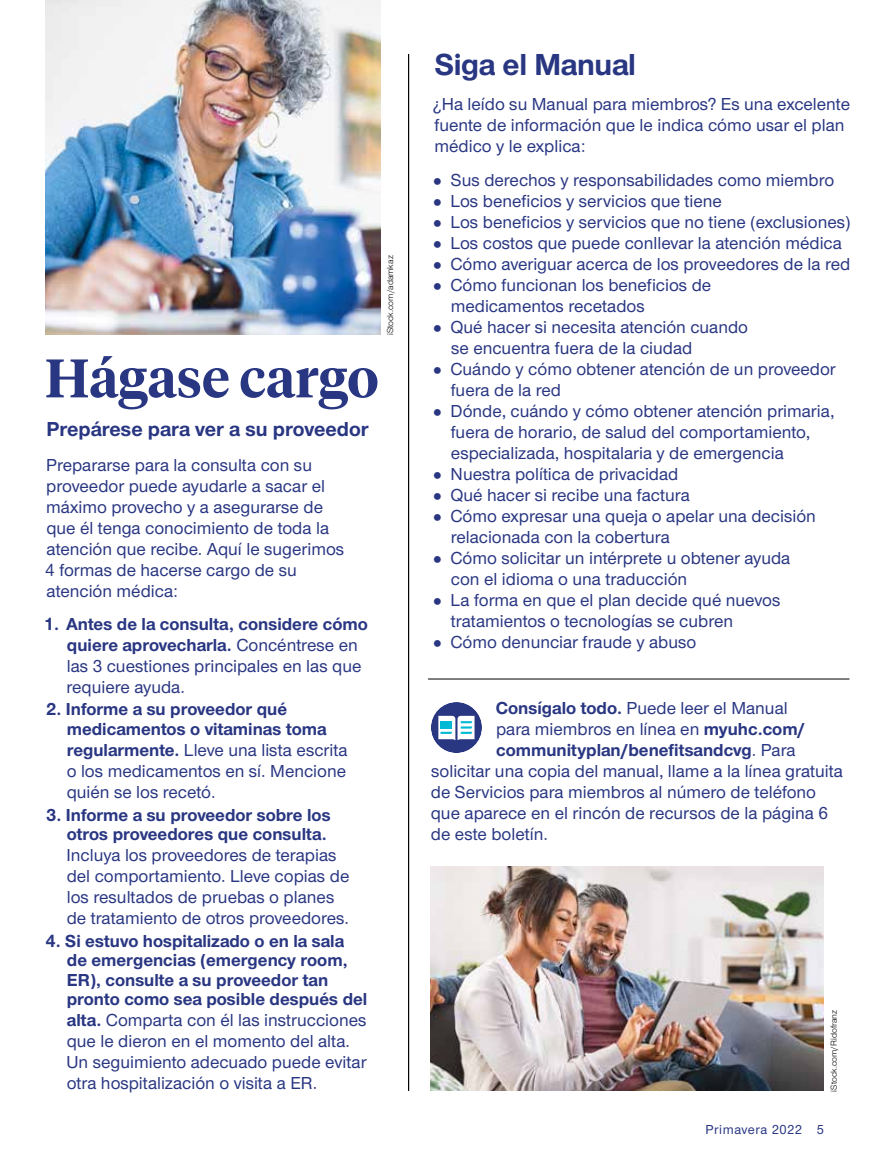
<style>
.page{position:relative;width:878px;height:1161px;background:#fff}
.page>*{position:absolute;margin:0;border:0;box-sizing:border-box;transform-origin:0 0}
.Hed_serif_primary_AM{font:600 54px "UHC Serif Headline";color:#293682}
.Hed_sans_primary_AMC{font:700 31.5px "UHC Sans";letter-spacing:-.01em;color:#293682}
.Deck_AMC{font:700 21px "UHC Sans";color:#293682}
.Sans_no_indent_AMC{font:500 18px/21px "UHC Sans";color:#293682}
.Numbered_List_sans_A{font:500 18px/20.7px "UHC Sans";color:#293682}
.Numbered_List_sans_A-2{font:700 18px/20.4px "UHC Sans";color:#293682}
.CTA_new_AMC{font:500 18px "UHC Sans";color:#293682}
.CTA_new_AMC-2{font:700 18px "UHC Sans";color:#293682}
.Folio_R_AMC{font:500 13.5px "UHC Sans";letter-spacing:.04em;color:#293682}
.Legal_language_AMC{font:9px "UHC Sans";color:#000}
.s1{font-weight:700}
.s2{font-weight:500}
</style>
<div class="page">
<img style="left:430px;top:867px;width:394px;height:224px">
<hr style="left:428px;top:679px;width:421px;height:1px;background:#000">
<div style="left:431px;top:702px;width:51px;height:51px;background:#293682;border-radius:50%"></div>
<svg style="left:438px;top:716px;width:36px;height:24px"></svg>
<div style="left:440px;top:721px;width:12px;height:8px;background:#00bad5"></div>
<img style="left:46px;top:0;width:335px;height:335px">
<hr style="left:408px;top:54px;width:1px;height:1037px;background:#000">
<p class="Hed_serif_primary_AM" style="left:45px;top:341px;width:335px">Hágase cargo</p>
<p class="Deck_AMC" style="left:46px;top:415px;width:323px">Prepárese para ver a su proveedor</p>
<p class="Sans_no_indent_AMC" style="left:45px;top:453px;width:300px">Prepararse para la consulta con su proveedor puede ayudarle a sacar el máximo provecho y a asegurarse de que él tenga conocimiento de toda la atención que recibe. Aquí le sugerimos<br>4 formas de hacerse cargo de su atención médica:</p>
<p class="Numbered_List_sans_A" style="left:67px;top:612px;width:303px;text-indent:-23px"><span class="s1">1. Antes de la consulta, considere cómo quiere aprovecharla.</span> Concéntrese en las 3 cuestiones principales en las que requiere ayuda.</p>
<p class="Numbered_List_sans_A" style="left:67px;top:698px;width:282px;text-indent:-21px"><span class="s1">2. Informe a su proveedor qué medicamentos o vitaminas toma regularmente.</span> Lleve una lista escrita o los medicamentos en sí. Mencione quién se los recetó.</p>
<p class="Numbered_List_sans_A" style="left:67px;top:803px;width:284px;text-indent:-20px"><span class="s1">3. Informe a su proveedor sobre los otros proveedores que consulta.<br></span>Incluya los proveedores de terapias del comportamiento. Lleve copias de los resultados de pruebas o planes de tratamiento de otros proveedores.</p>
<p class="Numbered_List_sans_A-2" style="left:66px;top:930px;width:302px;text-indent:-21px">4. Si estuvo hospitalizado o en la sala de emergencias (emergency room, ER), consulte a su proveedor tan pronto como sea posible después del alta. <span class="s2">Comparta con él las instrucciones que le dieron en el momento del alta.<br>Un seguimiento adecuado puede evitar otra hospitalización o visita a ER.</span></p>
<p class="Legal_language_AMC" style="left:384px;top:335px;width:81px;rotate:-90deg">iStock.com/adamkaz</p>
<p class="Hed_sans_primary_AMC" style="left:435px;top:43px;width:203px">Siga el Manual</p>
<p class="Sans_no_indent_AMC" style="left:432px;top:92px;width:419px">¿Ha leído su Manual para miembros? Es una excelente fuente de información que le indica cómo usar el plan médico y le explica:</p>
<p class="Sans_no_indent_AMC" style="left:451px;top:169px;width:385px">Sus derechos y responsabilidades como miembro</p>
<p class="Sans_no_indent_AMC" style="left:450px;top:190px;width:273px">Los beneficios y servicios que tiene</p>
<p class="Sans_no_indent_AMC" style="left:450px;top:211px;width:401px">Los beneficios y servicios que no tiene (exclusiones)</p>
<p class="Sans_no_indent_AMC" style="left:450px;top:232px;width:393px">Los costos que puede conllevar la atención médica</p>
<p class="Sans_no_indent_AMC" style="left:450px;top:253px;width:401px">Cómo averiguar acerca de los proveedores de la red</p>
<p class="Sans_no_indent_AMC" style="left:450px;top:274px;width:262px">Cómo funcionan los beneficios de medicamentos recetados</p>
<p class="Sans_no_indent_AMC" style="left:450px;top:316px;width:299px">Qué hacer si necesita atención cuando se encuentra fuera de la ciudad</p>
<p class="Sans_no_indent_AMC" style="left:450px;top:358px;width:387px">Cuándo y cómo obtener atención de un proveedor fuera de la red</p>
<p class="Sans_no_indent_AMC" style="left:450px;top:400px;width:385px">Dónde, cuándo y cómo obtener atención primaria, fuera de horario, de salud del comportamiento, especializada, hospitalaria y de emergencia</p>
<p class="Sans_no_indent_AMC" style="left:450px;top:463px;width:229px">Nuestra política de privacidad</p>
<p class="Sans_no_indent_AMC" style="left:450px;top:484px;width:241px">Qué hacer si recibe una factura</p>
<p class="Sans_no_indent_AMC" style="left:450px;top:505px;width:367px">Cómo expresar una queja o apelar una decisión relacionada con la cobertura</p>
<p class="Sans_no_indent_AMC" style="left:450px;top:547px;width:341px">Cómo solicitar un intérprete u obtener ayuda con el idioma o una traducción</p>
<p class="Sans_no_indent_AMC" style="left:450px;top:589px;width:331px">La forma en que el plan decide qué nuevos tratamientos o tecnologías se cubren</p>
<p class="Sans_no_indent_AMC" style="left:450px;top:631px;width:247px">Cómo denunciar fraude y abuso</p>
<p class="CTA_new_AMC" style="left:496px;top:696px;width:293px"><span class="s1">Consígalo todo.</span> Puede leer el Manual</p>
<p class="CTA_new_AMC" style="left:496px;top:717px;width:311px">para miembros en línea en <span class="s1">myuhc.com/</span></p>
<p class="CTA_new_AMC-2" style="left:496px;top:738px;width:301px">communityplan/benefitsandcvg<span class="s2">. Para</span></p>
<p class="CTA_new_AMC" style="left:431px;top:759px;width:413px">solicitar una copia del manual, llame a la línea gratuita</p>
<p class="CTA_new_AMC" style="left:431px;top:780px;width:387px">de Servicios para miembros al número de teléfono</p>
<p class="CTA_new_AMC" style="left:431px;top:801px;width:399px">que aparece en el rincón de recursos de la página 6</p>
<p class="CTA_new_AMC" style="left:431px;top:822px;width:119px">de este boletín.</p>
<p class="Legal_language_AMC" style="left:827px;top:1092px;width:83px;rotate:-90deg">iStock.com/Ridofranz</p>
<p class="Folio_R_AMC" style="left:705px;top:1120px;width:120px">Primavera 2022 5</p>
</div>
